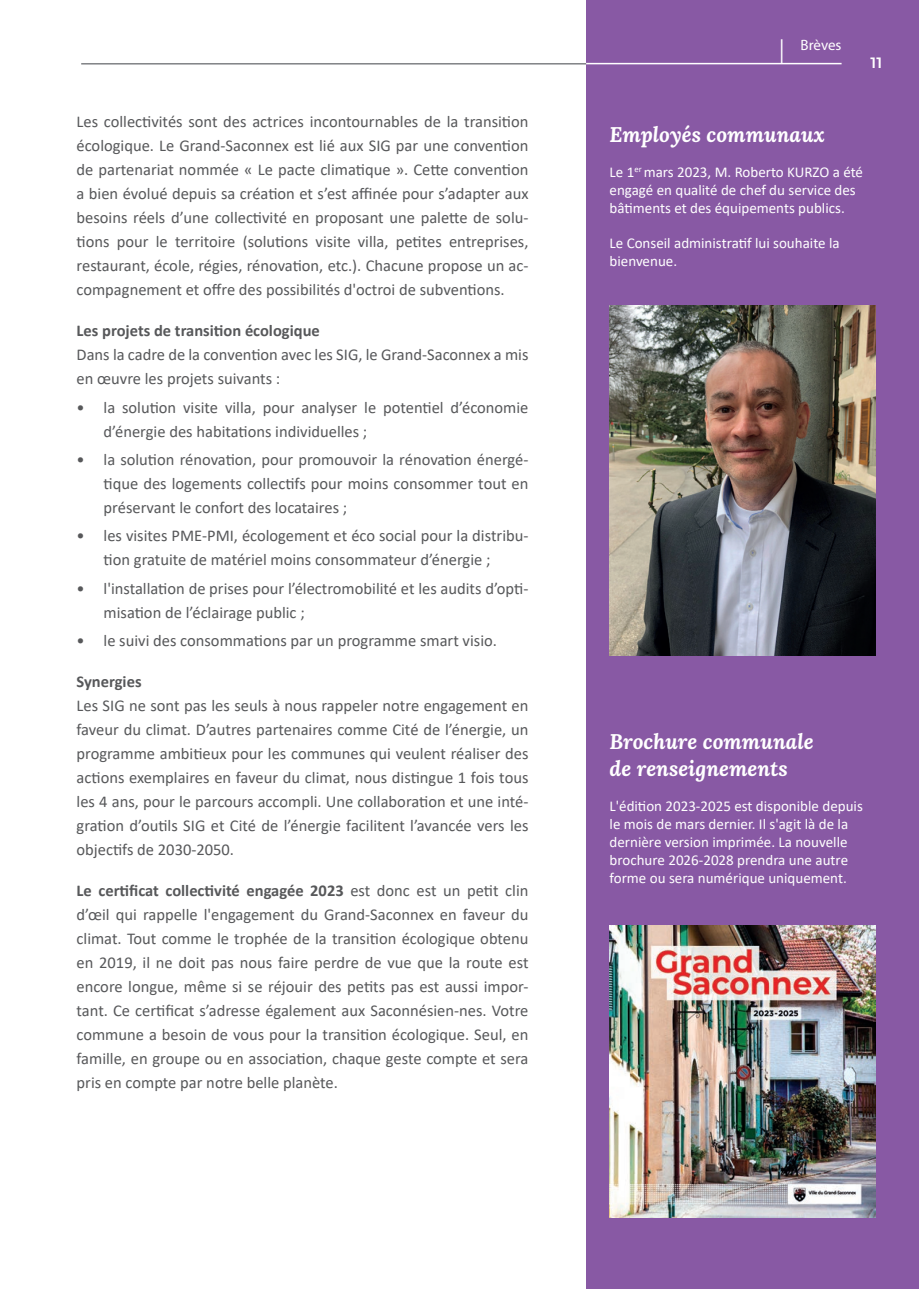
<style>
.page{position:relative;width:919px;height:1289px;background:#fff}
.page>*{position:absolute;margin:0;border:0;box-sizing:border-box;transform-origin:0 0}
.t1{font:italic 700 21px/26.5px "Lora";color:#fff}
.t2{font:16.5px/24px "Calibri";color:#57585a;text-align:justify}
.t3{font:700 16.5px "Calibri";color:#57585a}
.t4{font:15px/18px "Calibri";color:#fff}
.t5{font:15px "Myriad Pro";color:#fff}
.t6{font:600 15px "Montserrat";color:#fff}
.s1{font-weight:700}
.s2{font-family:"Lora";font-weight:700;font-size:23.7px}
</style>
<div class="page">
<hr style="left:81px;top:63px;width:505px;height:2px;background:#808285">
<div style="left:586px;top:0;width:332px;height:1288px;background:#8859a4"></div>
<hr style="left:586px;top:63px;width:255px;height:1px;background:#fff">
<img style="left:609px;top:306px;width:265px;height:349px">
<img style="left:609px;top:925px;width:265px;height:292px">
<p class="t2" style="left:77px;top:109px;width:453px">Les collectivités sont des actrices incontournables de la transition écologique. Le Grand-Saconnex est lié aux SIG par une convention de partenariat nommée « Le pacte climatique ». Cette convention a bien évolué depuis sa création et s’est affinée pour s’adapter aux besoins réels d’une collectivité en proposant une palette de solu&shy;tions pour le territoire (solutions visite villa, petites entreprises, restaurant, école, régies, rénovation, etc.). Chacune propose un ac&shy;compagnement et offre des possibilités d'octroi de subventions.</p>
<p class="t3" style="left:77px;top:319px;width:245px">Les projets de transition écologique</p>
<p class="t2" style="left:77px;top:342px;width:453px">Dans la cadre de la convention avec les SIG, le Grand-Saconnex a mis en œuvre les projets suivants :</p>
<p class="t2" style="left:104px;top:395px;width:426px;text-indent:-27px">• la solution visite villa, pour analyser le potentiel d’économie d’énergie des habitations individuelles ;</p>
<p class="t2" style="left:104px;top:447px;width:426px;text-indent:-27px">• la solution rénovation, pour promouvoir la rénovation énergé&shy;tique des logements collectifs pour moins consommer tout en préservant le confort des locataires ;</p>
<p class="t2" style="left:104px;top:523px;width:426px;text-indent:-27px">• les visites PME-PMI, écologement et éco social pour la distribu&shy;tion gratuite de matériel moins consommateur d’énergie ;</p>
<p class="t2" style="left:104px;top:575px;width:426px;text-indent:-27px">• l'installation de prises pour l’électromobilité et les audits d’opti&shy;misation de l’éclairage public ;</p>
<p class="t2" style="left:77px;top:628px;width:422px">• le suivi des consommations par un programme smart visio.</p>
<p class="t3" style="left:77px;top:669px;width:66px">Synergies</p>
<p class="t2" style="left:77px;top:693px;width:453px">Les SIG ne sont pas les seuls à nous rappeler notre engagement en faveur du climat. D’autres partenaires comme Cité de l’énergie, un programme ambitieux pour les communes qui veulent réaliser des actions exemplaires en faveur du climat, nous distingue 1 fois tous les 4 ans, pour le parcours accompli. Une collaboration et une inté&shy;gration d’outils SIG et Cité de l’énergie facilitent l’avancée vers les objectifs de 2030-2050.</p>
<p class="t2" style="left:77px;top:878px;width:453px"><span class="s1">Le certificat collectivité engagée 2023</span> est donc est un petit clin d’œil qui rappelle l'engagement du Grand-Saconnex en faveur du climat. Tout comme le trophée de la transition écologique obtenu en 2019, il ne doit pas nous faire perdre de vue que la route est encore longue, même si se réjouir des petits pas est aussi impor&shy;tant. Ce certificat s’adresse également aux Saconnésien-nes. Votre commune a besoin de vous pour la transition écologique. Seul, en famille, en groupe ou en association, chaque geste compte et sera pris en compte par notre belle planète.</p>
<p class="t5" style="left:780px;top:36px;width:63px"><span class="s2">|</span> Brèves</p>
<p class="t6" style="left:870px;top:52px;width:13px">11</p>
<p class="t1" style="left:609px;top:121px;width:217px">Employés communaux</p>
<p class="t4" style="left:609px;top:163px;width:255px">Le 1<sup>er</sup> mars 2023, M. Roberto KURZO a été engagé en qualité de chef du service des bâtiments et des équipements publics.</p>
<p class="t4" style="left:609px;top:234px;width:232px">Le Conseil administratif lui souhaite la bienvenue.</p>
<p class="t1" style="left:609px;top:727px;width:205px">Brochure communale de renseignements</p>
<p class="t4" style="left:609px;top:796px;width:255px">L'édition 2023-2025 est disponible depuis le mois de mars dernier. Il s'agit là de la dernière version imprimée. La nouvelle brochure 2026-2028 prendra une autre forme ou sera numérique uniquement.</p>
</div>
